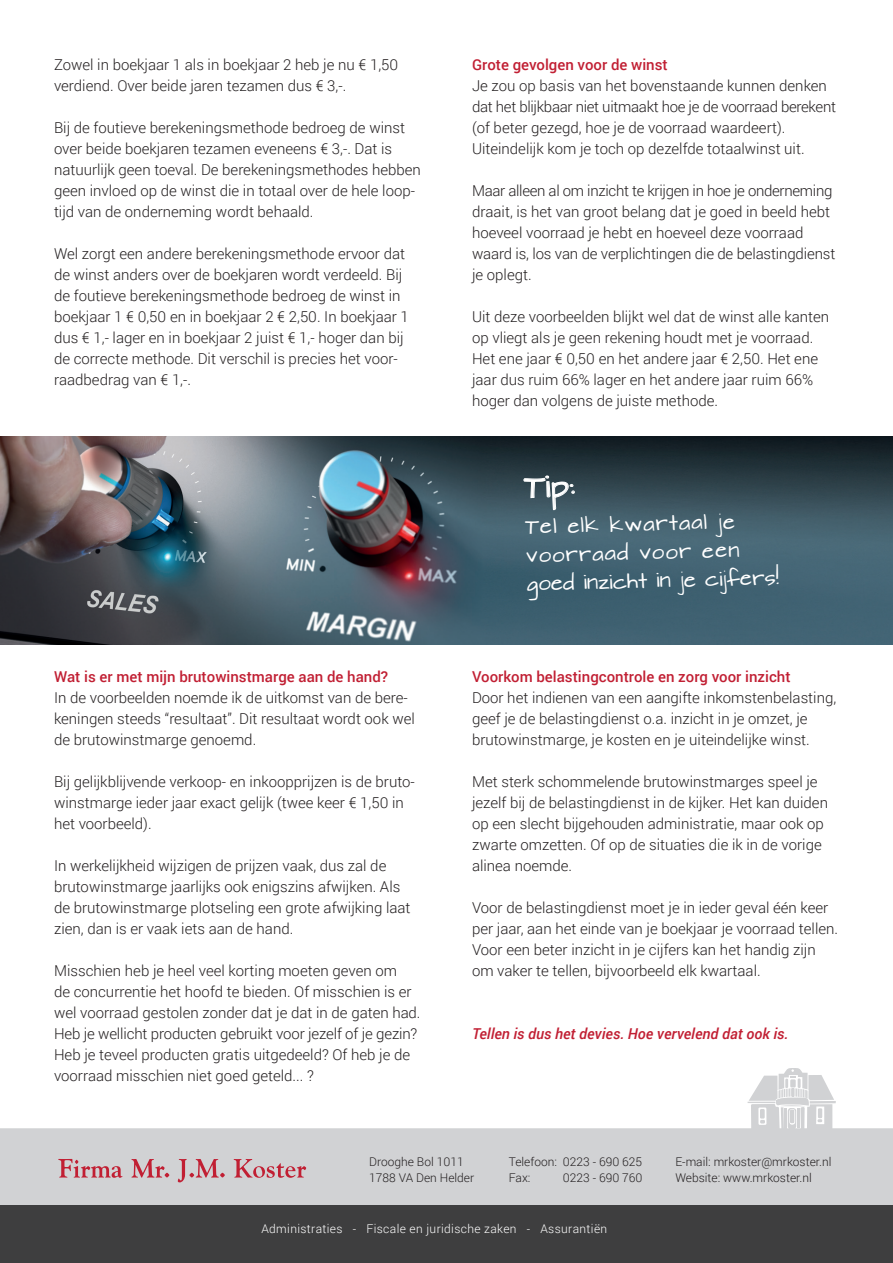
<style>
.page{position:relative;width:893px;height:1263px;background:#fff}
.page>*{position:absolute;margin:0;border:0;box-sizing:border-box;transform-origin:0 0}
.t1{font:27px "Architects Daughter";color:#fff}
.t2{font:18px/28.3px "Architects Daughter";color:#fff}
.t3{font:300 15px/21px "Roboto";color:#231f20}
.t4{font:500 15px "Roboto";color:#c11f33}
.t5{font:italic 500 15px "Roboto";color:#c11f33}
.t6{font:300 12px "Roboto";color:#231f20}
.t7{font:300 12px "Roboto";letter-spacing:.03em;color:#fff}
</style>
<div class="page">
<div style="left:0;top:1128px;width:893px;height:77px;background:#d1d2d4"></div>
<div style="left:800px;top:1107px;width:5px;height:24px;background:#d1d2d4;border-radius:2px"></div>
<svg style="left:748px;top:1068px;width:88px;height:62px"></svg>
<svg style="left:131px;top:1159px;width:38px;height:19px"></svg>
<svg style="left:178px;top:1159px;width:47px;height:23px"></svg>
<svg style="left:234px;top:1159px;width:72px;height:19px"></svg>
<svg style="left:58px;top:1159px;width:64px;height:19px"></svg>
<div style="left:0;top:1205px;width:892px;height:58px;background:#3e3e3f"></div>
<img style="left:0;top:437px;width:893px;height:208px">
<svg style="left:523px;top:475px;width:52px;height:81px;background:#4c6571"></svg>
<p class="t3" style="left:54px;top:53px;width:346px">Zowel in boekjaar 1 als in boekjaar 2 heb je nu € 1,50 verdiend. Over beide jaren tezamen dus € 3,-.</p>
<p class="t3" style="left:54px;top:116px;width:368px">Bij de foutieve berekeningsmethode bedroeg de winst over beide boekjaren tezamen eveneens € 3,-. Dat is natuurlijk geen toeval. De berekeningsmethodes hebben geen invloed op de winst die in totaal over de hele loop&shy;tijd van de onderneming wordt behaald.</p>
<p class="t3" style="left:54px;top:242px;width:356px">Wel zorgt een andere berekeningsmethode ervoor dat de winst anders over de boekjaren wordt verdeeld. Bij de foutieve berekeningsmethode bedroeg de winst in boekjaar 1 € 0,50 en in boekjaar 2 € 2,50. In boekjaar 1 dus € 1,- lager en in boekjaar 2 juist € 1,- hoger dan bij de correcte methode. Dit verschil is precies het voor&shy;raadbedrag van € 1,-.</p>
<p class="t4" style="left:54px;top:666px;width:336px">Wat is er met mijn brutowinstmarge aan de hand?</p>
<p class="t3" style="left:54px;top:687px;width:362px">In de voorbeelden noemde ik de uitkomst van de bere&shy;keningen steeds “resultaat”. Dit resultaat wordt ook wel de brutowinstmarge genoemd.</p>
<p class="t3" style="left:54px;top:771px;width:362px">Bij gelijkblijvende verkoop- en inkoopprijzen is de bruto&shy;winstmarge ieder jaar exact gelijk (twee keer € 1,50 in het voorbeeld).</p>
<p class="t3" style="left:54px;top:855px;width:358px">In werkelijkheid wijzigen de prijzen vaak, dus zal de brutowinstmarge jaarlijks ook enigszins afwijken. Als de brutowinstmarge plotseling een grote afwijking laat zien, dan is er vaak iets aan de hand.</p>
<p class="t3" style="left:54px;top:960px;width:368px">Misschien heb je heel veel korting moeten geven om<br>de concurrentie het hoofd te bieden. Of misschien is er wel voorraad gestolen zonder dat je dat in de gaten had.<br>Heb je wellicht producten gebruikt voor jezelf of je gezin?<br>Heb je teveel producten gratis uitgedeeld? Of heb je de voorraad misschien niet goed geteld... ?</p>
<p class="t4" style="left:472px;top:54px;width:197px">Grote gevolgen voor de winst</p>
<p class="t3" style="left:472px;top:74px;width:365px">Je zou op basis van het bovenstaande kunnen denken dat het blijkbaar niet uitmaakt hoe je de voorraad berekent (of beter gezegd, hoe je de voorraad waardeert).<br>Uiteindelijk kom je toch op dezelfde totaalwinst uit.</p>
<p class="t3" style="left:472px;top:179px;width:365px">Maar alleen al om inzicht te krijgen in hoe je onderneming draait, is het van groot belang dat je goed in beeld hebt hoeveel voorraad je hebt en hoeveel deze voorraad waard is, los van de verplichtingen die de belastingdienst je oplegt.</p>
<p class="t3" style="left:472px;top:305px;width:359px">Uit deze voorbeelden blijkt wel dat de winst alle kanten op vliegt als je geen rekening houdt met je voorraad.<br>Het ene jaar € 0,50 en het andere jaar € 2,50. Het ene jaar dus ruim 66% lager en het andere jaar ruim 66% hoger dan volgens de juiste methode.</p>
<h1 class="t1" style="left:524px;top:473px;width:52px;rotate:-2deg">Tip:</h1>
<p class="t2" style="left:525px;top:512px;width:254px;rotate:-1deg">Tel elk kwartaal je voorraad voor een goed inzicht in je cijfers!</p>
<p class="t4" style="left:472px;top:666px;width:320px">Voorkom belastingcontrole en zorg voor inzicht</p>
<p class="t3" style="left:472px;top:687px;width:366px">Door het indienen van een aangifte inkomstenbelasting, geef je de belastingdienst o.a. inzicht in je omzet, je brutowinstmarge, je kosten en je uiteindelijke winst.</p>
<p class="t3" style="left:472px;top:771px;width:358px">Met sterk schommelende brutowinstmarges speel je jezelf bij de belastingdienst in de kijker. Het kan duiden op een slecht bijgehouden administratie, maar ook op zwarte omzetten. Of op de situaties die ik in de vorige alinea noemde.</p>
<p class="t3" style="left:472px;top:897px;width:368px">Voor de belastingdienst moet je in ieder geval één keer per jaar, aan het einde van je boekjaar je voorraad tellen.<br>Voor een beter inzicht in je cijfers kan het handig zijn om vaker te tellen, bijvoorbeeld elk kwartaal.</p>
<p class="t5" style="left:472px;top:1023px;width:318px">Tellen is dus het devies. Hoe vervelend dat ook is.</p>
<p class="t6" style="left:369px;top:1153px;width:96px">Drooghe Bol 1011</p>
<p class="t6" style="left:509px;top:1153px;width:135px">Telefoon: 0223 - 690 625</p>
<p class="t6" style="left:675px;top:1153px;width:158px">E-mail: mrkoster@mrkoster.nl</p>
<p class="t6" style="left:369px;top:1169px;width:106px">1788 VA Den Helder</p>
<p class="t6" style="left:509px;top:1169px;width:23px">Fax:</p>
<p class="t6" style="left:563px;top:1169px;width:81px">0223 - 690 760</p>
<p class="t6" style="left:675px;top:1169px;width:138px">Website: www.mrkoster.nl</p>
<p class="t7" style="left:261px;top:1220px;width:347px">Administraties - Fiscale en juridische zaken - Assurantiën</p>
</div>
